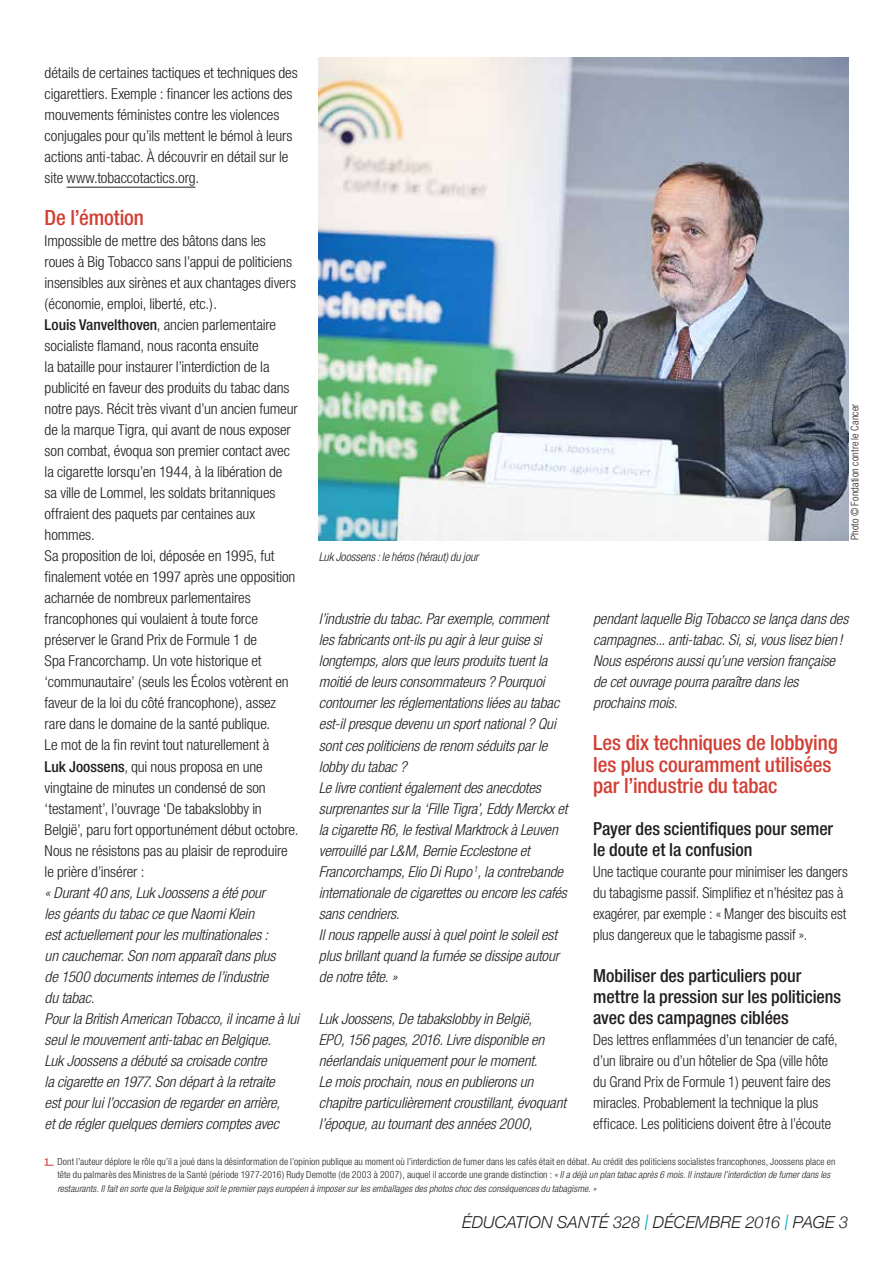
<style>
.page{position:relative;width:893px;height:1263px;background:#fff}
.page>*{position:absolute;margin:0;border:0;box-sizing:border-box;transform-origin:0 0}
.t1{font:500 condensed 21px/21px "Helvetica Neue";letter-spacing:-.005em;color:#d23f34}
.t2{font:500 condensed 18px/21px "Helvetica Neue";letter-spacing:-.005em;color:#231f20}
.t3{font:italic 300 16.5px "Helvetica Neue";letter-spacing:.005em;color:#231f20}
.t4{font:300 condensed 15px/21px "Helvetica Neue";letter-spacing:-.005em;color:#231f20}
.t5{font:italic 300 condensed 15px/21px "Helvetica Neue";letter-spacing:-.005em;color:#231f20}
.t6{font:italic 300 condensed 12px "Helvetica Neue";letter-spacing:-.005em;color:#231f20}
.t7{font:300 condensed 10.5px "Helvetica Neue";letter-spacing:.015em;color:#231f20}
.t8{font:300 condensed 9.75px/13.5px "Helvetica Neue";letter-spacing:.015em;color:#231f20}
.s1{font-weight:500}
.s2{font-weight:500;color:#d23f34}
.s3{font-style:italic}
.s4{font-size:21.45px;color:#0caecf}
</style>
<div class="page">
<hr style="left:67px;top:187px;width:128px;height:1px;background:#231f20">
<img style="left:319px;top:57px;width:529px;height:483px">
<p class="t4" style="left:45px;top:62px;width:255px">détails de certaines tactiques et techniques des cigarettiers. Exemple : financer les actions des mouvements féministes contre les violences conjugales pour qu’ils mettent le bémol à leurs actions anti-tabac. À découvrir en détail sur le site www.tobaccotactics.org.</p>
<h1 class="t1" style="left:45px;top:207px;width:101px">De l’émotion</h1>
<p class="t4" style="left:45px;top:230px;width:255px">Impossible de mettre des bâtons dans les roues à Big Tobacco sans l’appui de politiciens insensibles aux sirènes et aux chantages divers (économie, emploi, liberté, etc.).<br><span class="s1">Louis Vanvelthoven</span>, ancien parlementaire socialiste flamand, nous raconta ensuite<br>la bataille pour instaurer l’interdiction de la publicité en faveur des produits du tabac dans notre pays. Récit très vivant d’un ancien fumeur de la marque Tigra, qui avant de nous exposer son combat, évoqua son premier contact avec la cigarette lorsqu’en 1944, à la libération de sa ville de Lommel, les soldats britanniques offraient des paquets par centaines aux hommes.<br>Sa proposition de loi, déposée en 1995, fut finalement votée en 1997 après une opposition acharnée de nombreux parlementaires francophones qui voulaient à toute force préserver le Grand Prix de Formule 1 de<br>Spa Francorchamp. Un vote historique et ‘communautaire’ (seuls les Écolos votèrent en faveur de la loi du côté francophone), assez rare dans le domaine de la santé publique.<br>Le mot de la fin revint tout naturellement à<br><span class="s1">Luk Joossens</span>, qui nous proposa en une vingtaine de minutes un condensé de son ‘testament’, l’ouvrage ‘De tabakslobby in België’, paru fort opportunément début octobre.<br>Nous ne résistons pas au plaisir de reproduire le prière d’insérer :</p>
<p class="t5" style="left:45px;top:881px;width:256px">« Durant 40 ans, Luk Joossens a été pour<br>les géants du tabac ce que Naomi Klein<br>est actuellement pour les multinationales :<br>un cauchemar. Son nom apparaît dans plus<br>de 1500 documents internes de l’industrie<br>du tabac.<br>Pour la British American Tobacco, il incarne à lui seul le mouvement anti-tabac en Belgique.<br>Luk Joossens a débuté sa croisade contre<br>la cigarette en 1977. Son départ à la retraite<br>est pour lui l’occasion de regarder en arrière,<br>et de régler quelques derniers comptes avec</p>
<p class="t7" style="left:849px;top:540px;width:138px;rotate:-90deg">Photo © Fondation contre le Cancer</p>
<p class="t6" style="left:319px;top:550px;width:161px">Luk Joossens : le héros (héraut) du jour</p>
<p class="t5" style="left:593px;top:608px;width:257px">pendant laquelle Big Tobacco se lança dans des campagnes... anti-tabac. Si, si, vous lisez bien!<br>Nous espérons aussi qu’une version française de cet ouvrage pourra paraître dans les prochains mois.</p>
<h1 class="t1" style="left:593px;top:732px;width:246px">Les dix techniques de lobbying les plus couramment utilisées par l’industrie du tabac</h1>
<p class="t2" style="left:593px;top:817px;width:242px">Payer des scientifiques pour semer le doute et la confusion</p>
<p class="t4" style="left:593px;top:860px;width:256px">Une tactique courante pour minimiser les dangers du tabagisme passif. Simplifiez et n’hésitez pas à exagérer, par exemple : « Manger des biscuits est plus dangereux que le tabagisme passif ».</p>
<p class="t2" style="left:593px;top:964px;width:249px">Mobiliser des particuliers pour mettre la pression sur les politiciens avec des campagnes ciblées</p>
<p class="t4" style="left:593px;top:1028px;width:246px">Des lettres enflammées d’un tenancier de café, d’un libraire ou d’un hôtelier de Spa (ville hôte du Grand Prix de Formule 1) peuvent faire des miracles. Probablement la technique la plus efficace. Les politiciens doivent être à l’écoute</p>
<p class="t8" style="left:57px;top:1154px;width:779px;text-indent:-13px"><span class="s2">1</span> Dont l’auteur déplore le rôle qu’il a joué dans la désinformation de l’opinion publique au moment où l’interdiction de fumer dans les cafés était en débat. Au crédit des politiciens socialistes francophones, Joossens place en tête du palmarès des Ministres de la Santé (période 1977-2016) Rudy Demotte (de 2003 à 2007), auquel il accorde une grande distinction : <span class="s3">« Il a déjà un plan tabac après 6 mois. Il instaure l’interdiction de fumer dans les restaurants. Il fait en sorte que la Belgique soit le premier pays européen à imposer sur les emballages des photos choc des conséquences du tabagisme. »</span></p>
<p class="t5" style="left:319px;top:608px;width:250px">l’industrie du tabac. Par exemple, comment<br>les fabricants ont-ils pu agir à leur guise si longtemps, alors que leurs produits tuent la moitié de leurs consommateurs ? Pourquoi contourner les réglementations liées au tabac est-il presque devenu un sport national ? Qui sont ces politiciens de renom séduits par le lobby du tabac ?<br>Le livre contient également des anecdotes surprenantes sur la ‘Fille Tigra’, Eddy Merckx et la cigarette R6, le festival Marktrock à Leuven verrouillé par L&amp;M, Bernie Ecclestone et Francorchamps, Elio Di Rupo <sup>1</sup>, la contrebande internationale de cigarettes ou encore les cafés sans cendriers.<br>Il nous rappelle aussi à quel point le soleil est plus brillant quand la fumée se dissipe autour de notre tête. »</p>
<p class="t5" style="left:319px;top:1007px;width:249px">Luk Joossens, De tabakslobby in België,<br>EPO, 156 pages, 2016. Livre disponible en néerlandais uniquement pour le moment.<br>Le mois prochain, nous en publierons un chapitre particulièrement croustillant, évoquant l’époque, au tournant des années 2000,</p>
<p class="t3" style="left:462px;top:1209px;width:388px">ÉDUCATION SANTÉ 328 <span class="s4">I</span> DÉCEMBRE 2016 <span class="s4">I</span> PAGE 3</p>
</div>
